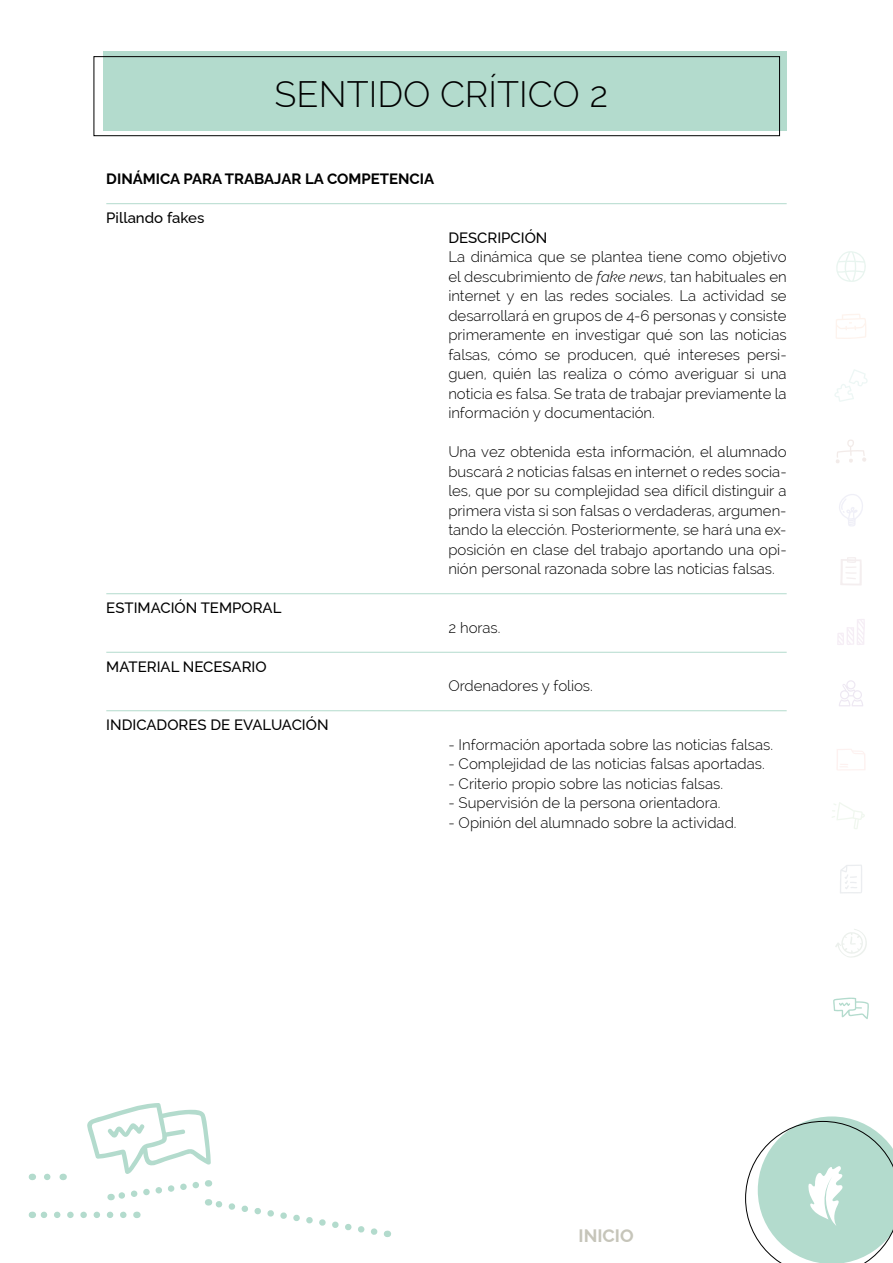
<style>
.page{position:relative;width:893px;height:1263px;background:#fff}
.page>*{position:absolute;margin:0;border:0;box-sizing:border-box;transform-origin:0 0}
.t1{font:300 36px "Raleway";color:#000}
.t2{font:700 18px "Raleway";color:#c6c5ba}
.t3{font:300 15px/19.5px "Raleway";color:#000;text-align:justify}
.t4{font:500 15px "Raleway";color:#000}
.t5{font:700 15px "Raleway";color:#000}
.s1{font-style:italic}
</style>
<div class="page">
<svg style="left:832px;top:802px;width:33px;height:27px"></svg>
<svg style="left:836px;top:314px;width:30px;height:25px"></svg>
<svg style="left:836px;top:251px;width:30px;height:31px"></svg>
<svg style="left:835px;top:369px;width:33px;height:33px"></svg>
<svg style="left:839px;top:494px;width:24px;height:32px"></svg>
<svg style="left:837px;top:619px;width:28px;height:26px"></svg>
<svg style="left:840px;top:865px;width:22px;height:28px"></svg>
<svg style="left:836px;top:440px;width:30px;height:23px"></svg>
<svg style="left:840px;top:557px;width:22px;height:28px"></svg>
<svg style="left:835px;top:929px;width:32px;height:29px"></svg>
<svg style="left:837px;top:749px;width:28px;height:21px"></svg>
<svg style="left:839px;top:680px;width:24px;height:26px"></svg>
<svg style="left:833px;top:997px;width:36px;height:22px"></svg>
<hr style="left:106px;top:203px;width:681px;height:1px;background:#b3dbcd">
<hr style="left:106px;top:593px;width:681px;height:1px;background:#b3dbcd">
<hr style="left:106px;top:652px;width:681px;height:1px;background:#b3dbcd">
<hr style="left:106px;top:710px;width:681px;height:1px;background:#b3dbcd">
<div style="left:103px;top:52px;width:684px;height:79px;background:#b3dbcd"></div>
<div style="left:94px;top:56px;width:686px;height:80px;border:1px solid #000"></div>
<svg style="left:32px;top:1103px;width:356px;height:134px"></svg>
<svg style="left:745px;top:1116px;width:148px;height:147px"></svg>
<h1 class="t1" style="left:275px;top:73px;width:335px">SENTIDO CRÍTICO 2</h1>
<p class="t5" style="left:106px;top:167px;width:329px">DINÁMICA PARA TRABAJAR LA COMPETENCIA</p>
<p class="t4" style="left:106px;top:206px;width:100px">Pillando fakes</p>
<p class="t4" style="left:106px;top:596px;width:177px">ESTIMACIÓN TEMPORAL</p>
<p class="t4" style="left:106px;top:654px;width:162px">MATERIAL NECESARIO</p>
<p class="t4" style="left:106px;top:713px;width:224px">INDICADORES DE EVALUACIÓN</p>
<p class="t4" style="left:448px;top:225px;width:101px">DESCRIPCIÓN</p>
<p class="t3" style="left:448px;top:247px;width:340px">La dinámica que se plantea tiene como objetivo el descubrimiento de <span class="s1">fake news</span>, tan habituales en internet y en las redes sociales. La actividad se desarrollará en grupos de 4-6 personas y consiste primeramente en investigar qué son las noticias falsas, cómo se producen, qué intereses persi&shy;guen, quién las realiza o cómo averiguar si una noticia es falsa. Se trata de trabajar previamente la información y documentación.</p>
<p class="t3" style="left:448px;top:442px;width:340px">Una vez obtenida esta información, el alumnado buscará 2 noticias falsas en internet o redes socia&shy;les, que por su complejidad sea difícil distinguir a primera vista si son falsas o verdaderas, argumen&shy;tando la elección. Posteriormente, se hará una ex&shy;posición en clase del trabajo aportando una opi&shy;nión personal razonada sobre las noticias falsas.</p>
<p class="t3" style="left:448px;top:618px;width:54px">2 horas.</p>
<p class="t3" style="left:448px;top:676px;width:146px">Ordenadores y folios.</p>
<p class="t3" style="left:448px;top:735px;width:326px">- Información aportada sobre las noticias falsas.</p>
<p class="t3" style="left:448px;top:754px;width:318px">- Complejidad de las noticias falsas aportadas.</p>
<p class="t3" style="left:448px;top:774px;width:276px">- Criterio propio sobre las noticias falsas.</p>
<p class="t3" style="left:448px;top:793px;width:274px">- Supervisión de la persona orientadora.</p>
<p class="t3" style="left:448px;top:813px;width:290px">- Opinión del alumnado sobre la actividad.</p>
<p class="t2" style="left:579px;top:1221px;width:57px">INICIO</p>
</div>
